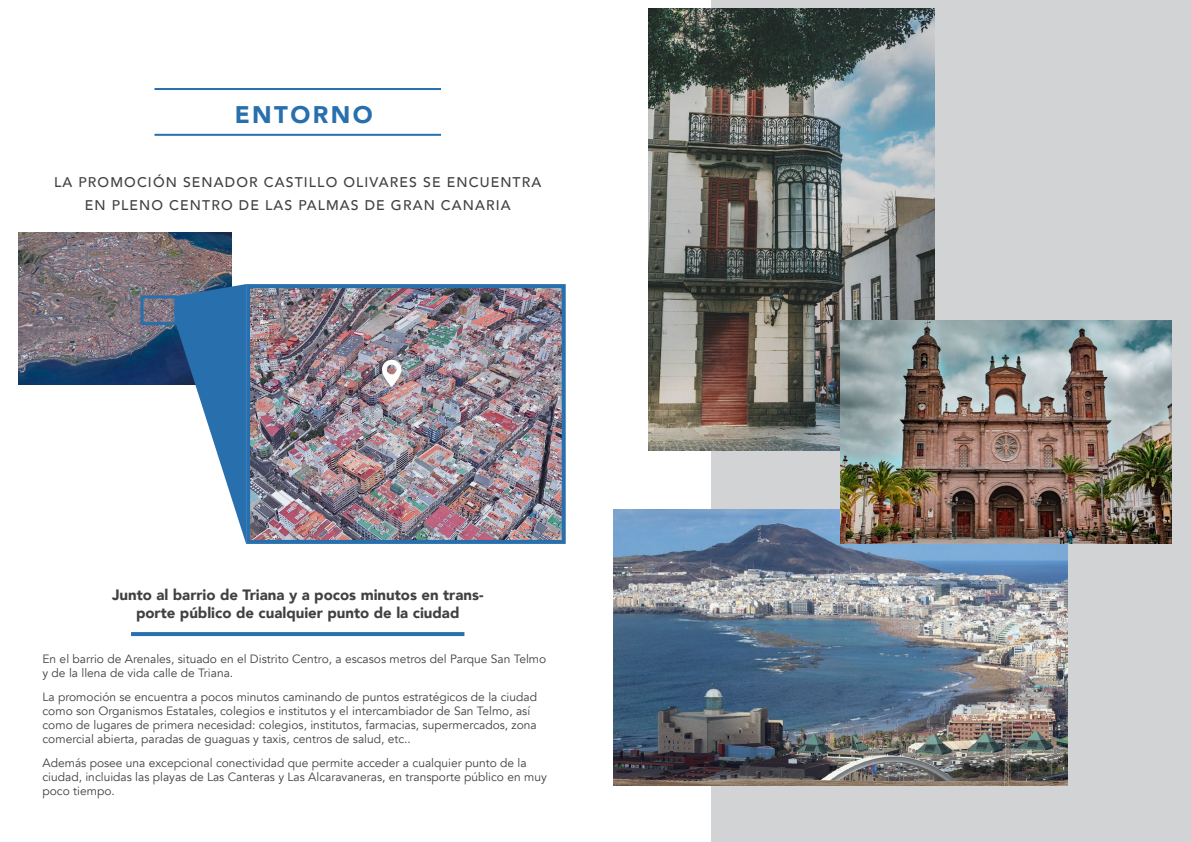
<style>
.page{position:relative;width:1191px;height:842px;background:#fff}
.page>*{position:absolute;margin:0;border:0;box-sizing:border-box;transform-origin:0 0}
.t1{font:900 24px "Avenir";letter-spacing:.1em;color:#286fad}
.t2{font:900 15px/18px "Avenir";color:#414042;text-align:center}
.t3{font:500 14px/23px "Avenir";letter-spacing:.08em;color:#414042;text-align:center}
.t4{font:12px/14px "Avenir";color:#414042}
</style>
<div class="page">
<div style="left:711px;top:0;width:480px;height:842px;background:#d1d3d4"></div>
<hr style="left:154px;top:88px;width:287px;height:2px;background:#286fad">
<hr style="left:154px;top:134px;width:287px;height:2px;background:#286fad">
<svg style="left:131px;top:632px;width:333px;height:4px"></svg>
<img style="left:19px;top:232px;width:212px;height:153px">
<img style="left:251px;top:289px;width:310px;height:250px">
<div style="left:246px;top:284px;width:320px;height:260px;border:4px solid #286fad"></div>
<svg style="left:176px;top:284px;width:70px;height:259px"></svg>
<div style="left:140px;top:295px;width:37px;height:30px;border:3px solid #286fad"></div>
<svg style="left:381px;top:360px;width:20px;height:26px"></svg>
<img style="left:648px;top:8px;width:287px;height:442px">
<img style="left:613px;top:509px;width:454px;height:276px">
<img style="left:840px;top:320px;width:331px;height:224px">
<h1 class="t1" style="left:235px;top:94px;width:139px">ENTORNO</h1>
<p class="t3" style="left:54px;top:169px;width:488px">LA PROMOCIÓN SENADOR CASTILLO OLIVARES SE ENCUENTRA<br>EN PLENO CENTRO DE LAS PALMAS DE GRAN CANARIA</p>
<p class="t2" style="left:112px;top:585px;width:373px">Junto al barrio de Triana y a pocos minutos en trans&shy;porte público de cualquier punto de la ciudad</p>
<p class="t4" style="left:43px;top:652px;width:505px">En el barrio de Arenales, situado en el Distrito Centro, a escasos metros del Parque San Telmo y de la llena de vida calle de Triana.</p>
<p class="t4" style="left:43px;top:690px;width:496px">La promoción se encuentra a pocos minutos caminando de puntos estratégicos de la ciudad como son Organismos Estatales, colegios e institutos y el intercambiador de San Telmo, así como de lugares de primera necesidad: colegios, institutos, farmacias, supermercados, zona comercial abierta, paradas de guaguas y taxis, centros de salud, etc..</p>
<p class="t4" style="left:43px;top:756px;width:506px">Además posee una excepcional conectividad que permite acceder a cualquier punto de la ciudad, incluidas las playas de Las Canteras y Las Alcaravaneras, en transporte público en muy poco tiempo.</p>
</div>
